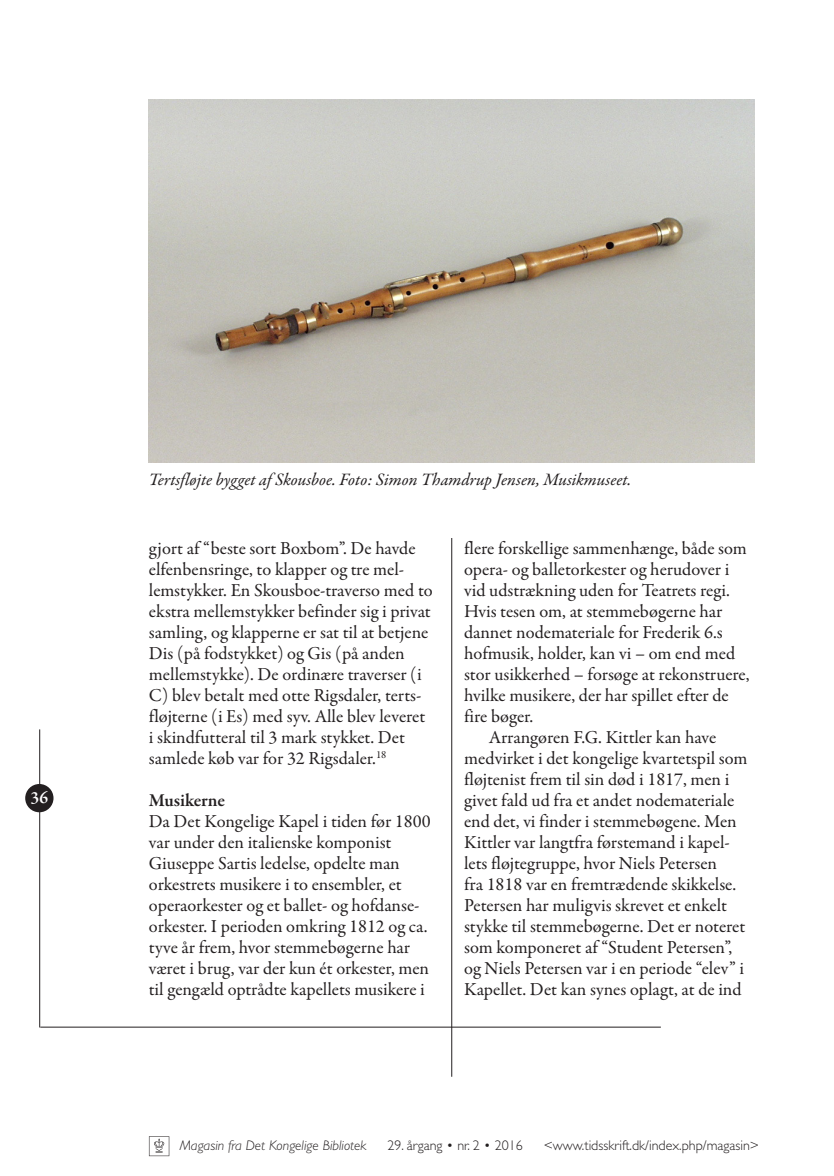
<style>
.page{position:relative;width:834px;height:1176px;background:#fff}
.page>*{position:absolute;margin:0;border:0;box-sizing:border-box;transform-origin:0 0}
.P01_Indrykning{font:18.38px/21px "Garamond Premr Pro";color:#231f20}
.P02_Uden_indrykning{font:18.38px/21px "Garamond Premr Pro";color:#231f20}
.P04_Mellemrubrik{font:600 18.38px "Garamond Premr Pro";letter-spacing:-.01em;color:#231f20}
.P10_Billedtekst{font:italic 17.5px "Garamond Premr Pro";color:#231f20}
.t1{font:600 17.5px "Garamond Premr Pro";color:#fff}
.t2{font:300 14px "Gill Sans Std";color:#231f20}
.t3{font:italic 300 14px "Gill Sans Std";color:#231f20}
</style>
<div class="page">
<hr style="left:40px;top:1027px;width:620px;height:1px;background:#231f20">
<hr style="left:39px;top:729px;width:1px;height:298px;background:#231f20">
<hr style="left:451px;top:313px;width:1px;height:763px;background:#231f20">
<div style="left:25px;top:784px;width:28px;height:28px;background:#231f20;border-radius:50%"></div>
<div style="left:439px;top:99px;width:25px;height:439px;background:#fff"></div>
<img style="left:149px;top:99px;width:605px;height:363px">
<svg style="left:149px;top:1136px;width:20px;height:20px"></svg>
<p class="t1" style="left:30px;top:787px;width:19px">36</p>
<p class="P10_Billedtekst" style="left:149px;top:468px;width:484px">Tertsfløjte bygget af Skousboe. Foto: Simon Thamdrup Jensen, Musikmuseet.</p>
<p class="P01_Indrykning" style="left:149px;top:538px;width:285px">gjort af “beste sort Boxbom”. De havde elfenbensringe, to klapper og tre mel&shy;lemstykker. En Skousboe-traverso med to ekstra mellemstykker befinder sig i privat samling, og klapperne er sat til at betjene Dis (på fodstykket) og Gis (på anden mellemstykke). De ordinære traverser (i C) blev betalt med otte Rigsdaler, terts&shy;fløjterne (i Es) med syv. Alle blev leveret i skindfutteral til 3 mark stykket. Det samlede køb var for 32 Rigsdaler.<sup>18</sup></p>
<p class="P04_Mellemrubrik" style="left:149px;top:789px;width:78px">Musikerne</p>
<p class="P02_Uden_indrykning" style="left:149px;top:811px;width:283px">Da Det Kongelige Kapel i tiden før 1800 var under den italienske komponist Giuseppe Sartis ledelse, opdelte man orkestrets musikere i to ensembler, et operaorkester og et ballet- og hofdanse&shy;orkester. I perioden omkring 1812 og ca. tyve år frem, hvor stemmebøgerne har været i brug, var der kun ét orkester, men til gengæld optrådte kapellets musikere i</p>
<p class="P02_Uden_indrykning" style="left:464px;top:538px;width:287px">flere forskellige sammenhænge, både som opera- og balletorkester og herudover i vid udstrækning uden for Teatrets regi.<br>Hvis tesen om, at stemmebøgerne har dannet nodemateriale for Frederik 6.s hofmusik, holder, kan vi – om end med stor usikkerhed – forsøge at rekonstruere, hvilke musikere, der har spillet efter de fire bøger.</p>
<p class="P01_Indrykning" style="left:464px;top:727px;width:285px;text-indent:25px">Arrangøren F.G. Kittler kan have medvirket i det kongelige kvartetspil som fløjtenist frem til sin død i 1817, men i givet fald ud fra et andet nodemateriale end det, vi finder i stemmebøgene. Men Kittler var langtfra førstemand i kapel&shy;lets fløjtegruppe, hvor Niels Petersen<br>fra 1818 var en fremtrædende skikkelse.<br>Petersen har muligvis skrevet et enkelt stykke til stemmebøgerne. Det er noteret som komponeret af “Student Petersen”, og Niels Petersen var i en periode “elev” i Kapellet. Det kan synes oplagt, at de ind</p>
<p class="t3" style="left:180px;top:1138px;width:188px">Magasin fra Det Kongelige Bibliotek</p>
<p class="t2" style="left:387px;top:1138px;width:137px">29. årgang • nr. 2 • 2016</p>
<p class="t2" style="left:543px;top:1138px;width:217px">&lt;www.tidsskrift.dk/index.php/magasin&gt;</p>
</div>
